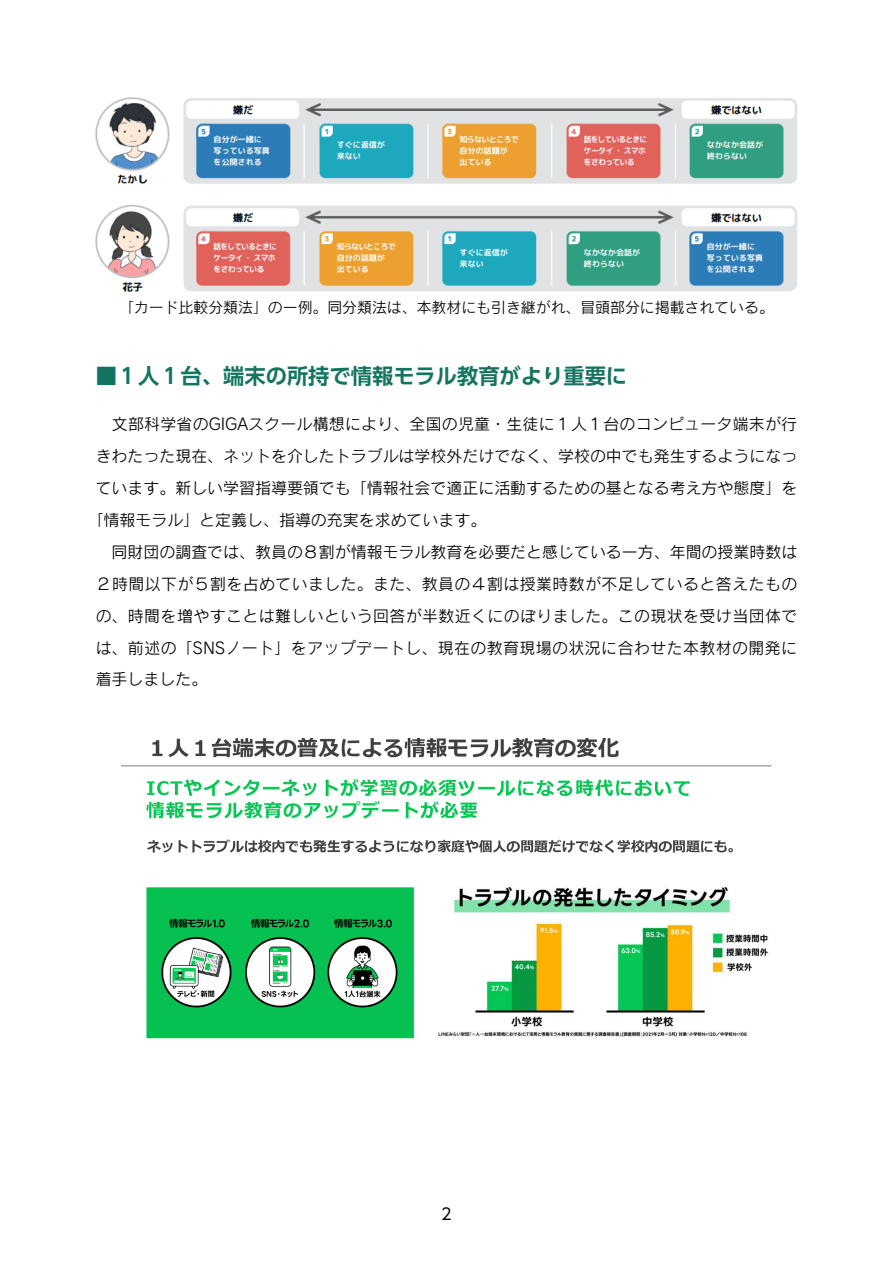
<style>
.page{position:relative;width:893px;height:1263px;background:#fff}
.page>*{position:absolute;margin:0;border:0;box-sizing:border-box;transform-origin:0 0}
.t1{font:700 21.3px "UD Shin Go Pr 6 N De";color:#137460}
.t2{font:15.9px "Rodin Pro N M";color:#000}
.t3{font:15.9px "Rodin Pro N M";letter-spacing:.025em;color:#000}
.t4{font:15.9px "UD Shin Go Pr 6 N";color:#000}
.t5{font:14.85px "Rodin Pro N M";color:#000}
</style>
<div class="page">
<img style="left:96px;top:97px;width:701px;height:195px">
<img style="left:121px;top:738px;width:651px;height:300px">
<p class="t5" style="left:119px;top:298px;width:656px">「カード比較分類法」の一例。同分類法は、本教材にも引き継がれ、冒頭部分に掲載されている。</p>
<h1 class="t1" style="left:96px;top:359px;width:533px">■１人１台、端末の所持で情報モラル教育がより重要に</h1>
<p class="t2" style="left:96px;top:414px;width:703px">　文部科学省のGIGAスクール構想により、全国の児童・生徒に１人１台のコンピュータ端末が行</p>
<p class="t2" style="left:96px;top:446px;width:703px">きわたった現在、ネットを介したトラブルは学校外だけでなく、学校の中でも発生するようになっ</p>
<p class="t2" style="left:96px;top:478px;width:703px">ています。新しい学習指導要領でも「情報社会で適正に活動するための基となる考え方や態度」を</p>
<p class="t2" style="left:88px;top:510px;width:400px">「情報モラル」と定義し、指導の充実を求めています。</p>
<p class="t2" style="left:96px;top:541px;width:703px">　同財団の調査では、教員の８割が情報モラル教育を必要だと感じている一方、年間の授業時数は</p>
<p class="t3" style="left:96px;top:573px;width:703px">２時間以下が５割を占めていました。また、教員の４割は授業時数が不足していると答えたもの</p>
<p class="t3" style="left:96px;top:605px;width:703px">の、時間を増やすことは難しいという回答が半数近くにのぼりました。この現状を受け当団体で</p>
<p class="t3" style="left:96px;top:637px;width:703px">は、前述の「SNSノート」をアップデートし、現在の教育現場の状況に合わせた本教材の開発に</p>
<p class="t2" style="left:96px;top:669px;width:113px">着手しました。</p>
<p class="t4" style="left:441px;top:1201px;width:12px">2</p>
</div>
